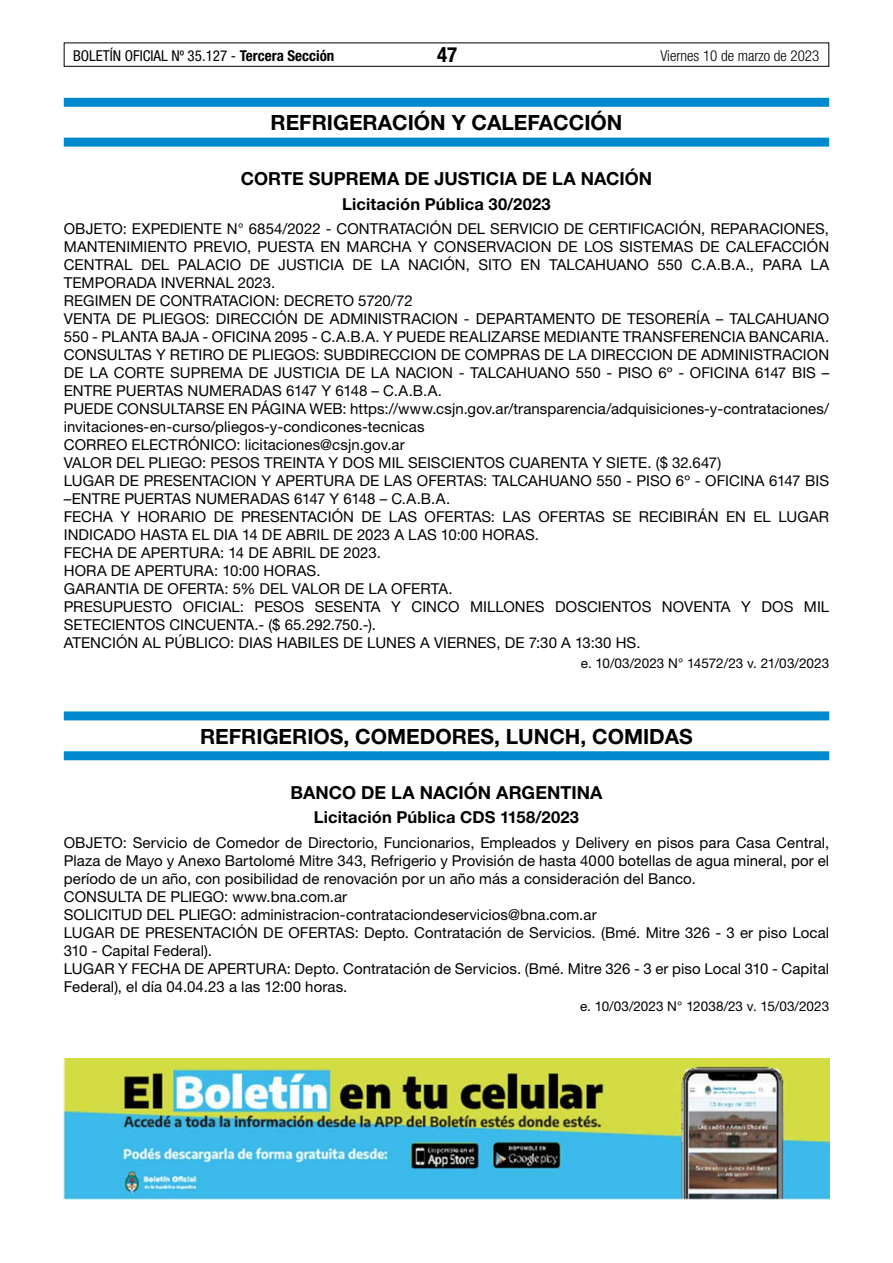
<style>
.page{position:relative;width:893px;height:1263px;background:#fff}
.page>*{position:absolute;margin:0;border:0;box-sizing:border-box;transform-origin:0 0}
.t1{font:700 21px "Helvetica Neue LT Std";color:#000}
.t2{font:700 condensed 21px "Helvetica Neue LT Std";color:#000}
.t3{font:700 18px "Helvetica Neue LT Std";letter-spacing:.005em;color:#000}
.t4{font:700 16.5px "Helvetica Neue LT Std";letter-spacing:.01em;color:#000}
.t5{font:15px/18px "Helvetica Neue LT Std";letter-spacing:.005em;color:#000}
.t6{font:condensed 15px "Helvetica Neue LT Std";color:#000}
.t7{font:300 condensed 15px "Helvetica Neue LT Std";color:#000}
.t8{font:13.5px "Helvetica Neue LT Std";letter-spacing:-.005em;color:#000}
.s1{font-weight:700}
</style>
<div class="page">
<div style="left:64px;top:43px;width:765px;height:24px;border:1px solid #000"></div>
<div style="left:64px;top:98px;width:765px;height:9px;background:#0089cf"></div>
<div style="left:64px;top:138px;width:765px;height:9px;background:#0089cf"></div>
<div style="left:64px;top:711px;width:765px;height:9px;background:#0089cf"></div>
<div style="left:64px;top:751px;width:765px;height:9px;background:#0089cf"></div>
<img style="left:64px;top:1059px;width:765px;height:140px">
<p class="t6" style="left:73px;top:47px;width:263px">BOLETÍN OFICIAL Nº 35.127 - <span class="s1">Tercera Sección</span></p>
<h1 class="t2" style="left:437px;top:42px;width:22px">47</h1>
<p class="t7" style="left:660px;top:47px;width:160px">Viernes 10 de marzo de 2023</p>
<h1 class="t1" style="left:270px;top:110px;width:353px">REFRIGERACIÓN Y CALEFACCIÓN</h1>
<p class="t3" style="left:241px;top:168px;width:413px">CORTE SUPREMA DE JUSTICIA DE LA NACIÓN</p>
<p class="t4" style="left:342px;top:193px;width:210px">Licitación Pública 30/2023</p>
<p class="t5" style="left:64px;top:219px;width:767px">OBJETO: EXPEDIENTE N° 6854/2022 - CONTRATACIÓN DEL SERVICIO DE CERTIFICACIÓN, REPARACIONES, MANTENIMIENTO PREVIO, PUESTA EN MARCHA Y CONSERVACION DE LOS SISTEMAS DE CALEFACCIÓN CENTRAL DEL PALACIO DE JUSTICIA DE LA NACIÓN, SITO EN TALCAHUANO 550 C.A.B.A., PARA LA TEMPORADA INVERNAL 2023.<br>REGIMEN DE CONTRATACION: DECRETO 5720/72<br>VENTA DE PLIEGOS: DIRECCIÓN DE ADMINISTRACION - DEPARTAMENTO DE TESORERÍA – TALCAHUANO 550 - PLANTA BAJA - OFICINA 2095 - C.A.B.A. Y PUEDE REALIZARSE MEDIANTE TRANSFERENCIA BANCARIA.<br>CONSULTAS Y RETIRO DE PLIEGOS: SUBDIRECCION DE COMPRAS DE LA DIRECCION DE ADMINISTRACION DE LA CORTE SUPREMA DE JUSTICIA DE LA NACION - TALCAHUANO 550 - PISO 6º - OFICINA 6147 BIS – ENTRE PUERTAS NUMERADAS 6147 Y 6148 – C.A.B.A.<br>PUEDE CONSULTARSE EN PÁGINA WEB: https://www.csjn.gov.ar/transparencia/adquisiciones-y-contrataciones/ invitaciones-en-curso/pliegos-y-condicones-tecnicas<br>CORREO ELECTRÓNICO: licitaciones@csjn.gov.ar<br>VALOR DEL PLIEGO: PESOS TREINTA Y DOS MIL SEISCIENTOS CUARENTA Y SIETE. ($ 32.647)<br>LUGAR DE PRESENTACION Y APERTURA DE LAS OFERTAS: TALCAHUANO 550 - PISO 6º - OFICINA 6147 BIS –ENTRE PUERTAS NUMERADAS 6147 Y 6148 – C.A.B.A.<br>FECHA Y HORARIO DE PRESENTACIÓN DE LAS OFERTAS: LAS OFERTAS SE RECIBIRÁN EN EL LUGAR INDICADO HASTA EL DIA 14 DE ABRIL DE 2023 A LAS 10:00 HORAS.<br>FECHA DE APERTURA: 14 DE ABRIL DE 2023.<br>HORA DE APERTURA: 10:00 HORAS.<br>GARANTIA DE OFERTA: 5% DEL VALOR DE LA OFERTA.<br>PRESUPUESTO OFICIAL: PESOS SESENTA Y CINCO MILLONES DOSCIENTOS NOVENTA Y DOS MIL SETECIENTOS CINCUENTA.- ($ 65.292.750.-).<br>ATENCIÓN AL PÚBLICO: DIAS HABILES DE LUNES A VIERNES, DE 7:30 A 13:30 HS.</p>
<p class="t8" style="left:581px;top:655px;width:250px">e. 10/03/2023 N° 14572/23 v. 21/03/2023</p>
<h1 class="t1" style="left:200px;top:723px;width:494px">REFRIGERIOS, COMEDORES, LUNCH, COMIDAS</h1>
<p class="t3" style="left:290px;top:781px;width:314px">BANCO DE LA NACIÓN ARGENTINA</p>
<p class="t4" style="left:314px;top:807px;width:267px">Licitación Pública CDS 1158/2023</p>
<p class="t5" style="left:64px;top:833px;width:767px">OBJETO: Servicio de Comedor de Directorio, Funcionarios, Empleados y Delivery en pisos para Casa Central, Plaza de Mayo y Anexo Bartolomé Mitre 343, Refrigerio y Provisión de hasta 4000 botellas de agua mineral, por el período de un año, con posibilidad de renovación por un año más a consideración del Banco.<br>CONSULTA DE PLIEGO: www.bna.com.ar<br>SOLICITUD DEL PLIEGO: administracion-contrataciondeservicios@bna.com.ar<br>LUGAR DE PRESENTACIÓN DE OFERTAS: Depto. Contratación de Servicios. (Bmé. Mitre 326 - 3 er piso Local 310 - Capital Federal).<br>LUGAR Y FECHA DE APERTURA: Depto. Contratación de Servicios. (Bmé. Mitre 326 - 3 er piso Local 310 - Capital Federal), el día 04.04.23 a las 12:00 horas.</p>
<p class="t8" style="left:580px;top:998px;width:251px">e. 10/03/2023 N° 12038/23 v. 15/03/2023</p>
</div>
